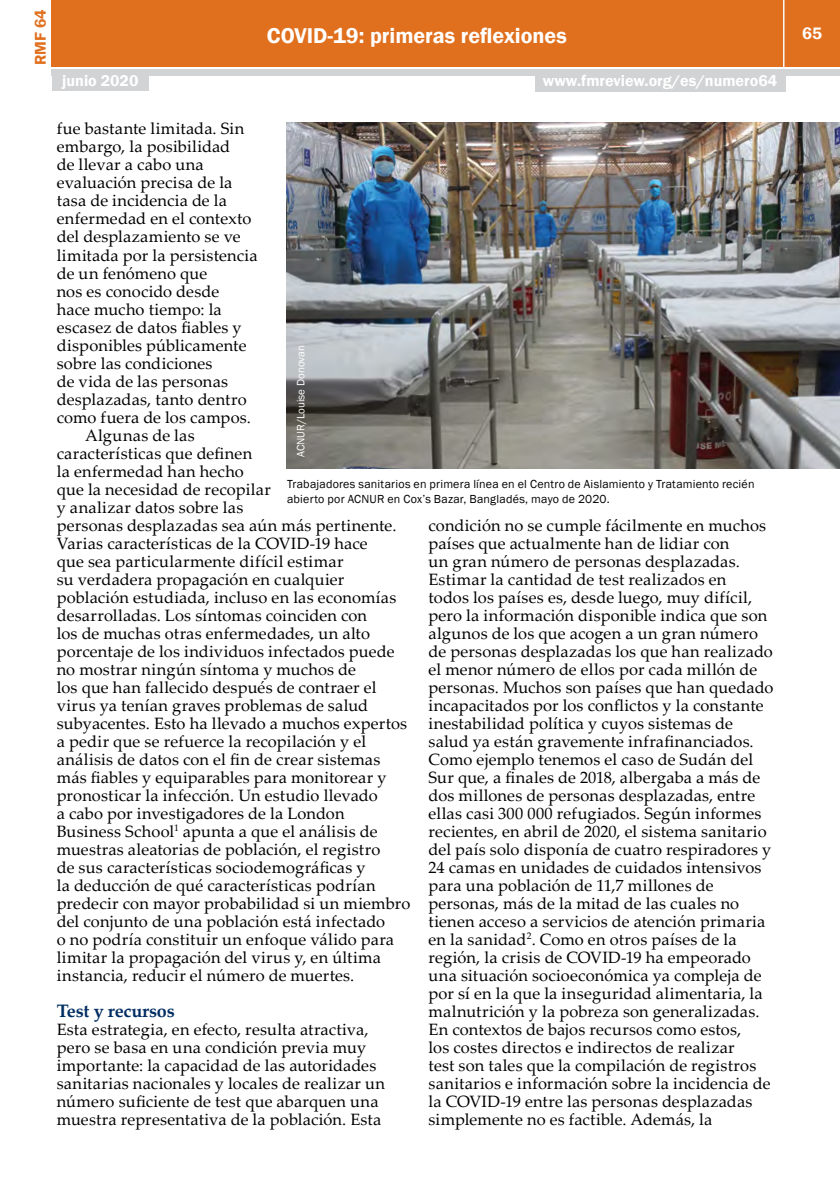
<style>
.page{position:relative;width:840px;height:1191px;background:#fff}
.page>*{position:absolute;margin:0;border:0;box-sizing:border-box;transform-origin:0 0}
.t1{font:600 22px "Franklin Gothic";color:#fff}
.t2{font:700 18px "Palatino Linotype";letter-spacing:-.01em;color:#002d62}
.t3{font:600 17px "Franklin Gothic";color:#fff}
.t4{font:16.4px/18px "Palatino Linotype";letter-spacing:.01em;color:#000}
.t5{font:600 16px "Franklin Gothic";color:#fff}
.t6{font:600 16px "Franklin Gothic";color:#e1701e}
.t7{font:12px/14.4px "Franklin Gothic";letter-spacing:.015em;color:#000}
.t8{font:11px "Franklin Gothic";color:#fff}
</style>
<div class="page">
<div style="left:52px;top:0;width:787px;height:66px;background:#e1701e"></div>
<div style="left:52px;top:69px;width:787px;height:6px;background:#d1d3d4"></div>
<hr style="left:782px;top:0;width:2px;height:68px;background:#fff">
<div style="left:52px;top:73px;width:97px;height:18px;background:#d1d3d4"></div>
<div style="left:534px;top:74px;width:251px;height:18px;background:#d1d3d4"></div>
<img style="left:286px;top:123px;width:553px;height:345px">
<p class="t6" style="left:31px;top:65px;width:58px;rotate:-90deg">RMF 64</p>
<h1 class="t1" style="left:267px;top:22px;width:301px">COVID-19: primeras reflexiones</h1>
<p class="t5" style="left:62px;top:71px;width:78px">junio 2020</p>
<p class="t5" style="left:542px;top:71px;width:236px">www.fmreview.org/es/numero64</p>
<p class="t4" style="left:57px;top:119px;width:189px">fue bastante limitada. Sin</p>
<p class="t4" style="left:57px;top:137px;width:175px">embargo, la posibilidad</p>
<p class="t4" style="left:57px;top:155px;width:148px">de llevar a cabo una</p>
<p class="t4" style="left:57px;top:173px;width:177px">evaluación precisa de la</p>
<p class="t4" style="left:57px;top:191px;width:172px">tasa de incidencia de la</p>
<p class="t4" style="left:57px;top:209px;width:196px">enfermedad en el contexto</p>
<p class="t4" style="left:57px;top:227px;width:185px">del desplazamiento se ve</p>
<p class="t4" style="left:57px;top:245px;width:202px">limitada por la persistencia</p>
<p class="t4" style="left:57px;top:263px;width:152px">de un fenómeno que</p>
<p class="t4" style="left:57px;top:281px;width:164px">nos es conocido desde</p>
<p class="t4" style="left:57px;top:299px;width:166px">hace mucho tiempo: la</p>
<p class="t4" style="left:57px;top:317px;width:186px">escasez de datos fiables y</p>
<p class="t4" style="left:57px;top:335px;width:191px">disponibles públicamente</p>
<p class="t4" style="left:57px;top:353px;width:157px">sobre las condiciones</p>
<p class="t4" style="left:57px;top:371px;width:173px">de vida de las personas</p>
<p class="t4" style="left:57px;top:389px;width:191px">desplazadas, tanto dentro</p>
<p class="t4" style="left:57px;top:407px;width:196px">como fuera de los campos.</p>
<p class="t4" style="left:85px;top:425px;width:111px">Algunas de las</p>
<p class="t4" style="left:57px;top:443px;width:197px">características que definen</p>
<p class="t4" style="left:57px;top:461px;width:188px">la enfermedad han hecho</p>
<p class="t4" style="left:57px;top:479px;width:215px">que la necesidad de recopilar</p>
<p class="t4" style="left:57px;top:497px;width:188px">y analizar datos sobre las</p>
<p class="t4" style="left:57px;top:515px;width:341px">personas desplazadas sea aún más pertinente.</p>
<p class="t4" style="left:57px;top:533px;width:312px">Varias características de la COVID-19 hace</p>
<p class="t4" style="left:57px;top:551px;width:288px">que sea particularmente difícil estimar</p>
<p class="t4" style="left:57px;top:569px;width:289px">su verdadera propagación en cualquier</p>
<p class="t4" style="left:57px;top:587px;width:341px">población estudiada, incluso en las economías</p>
<p class="t4" style="left:57px;top:605px;width:312px">desarrolladas. Los síntomas coinciden con</p>
<p class="t4" style="left:57px;top:623px;width:314px">los de muchas otras enfermedades, un alto</p>
<p class="t4" style="left:57px;top:641px;width:339px">porcentaje de los individuos infectados puede</p>
<p class="t4" style="left:57px;top:659px;width:301px">no mostrar ningún síntoma y muchos de</p>
<p class="t4" style="left:57px;top:677px;width:321px">los que han fallecido después de contraer el</p>
<p class="t4" style="left:57px;top:695px;width:313px">virus ya tenían graves problemas de salud</p>
<p class="t4" style="left:57px;top:713px;width:352px">subyacentes. Esto ha llevado a muchos expertos</p>
<p class="t4" style="left:57px;top:731px;width:311px">a pedir que se refuerce la recopilación y el</p>
<p class="t4" style="left:57px;top:749px;width:325px">análisis de datos con el fin de crear sistemas</p>
<p class="t4" style="left:57px;top:767px;width:331px">más fiables y equiparables para monitorear y</p>
<p class="t4" style="left:57px;top:785px;width:322px">pronosticar la infección. Un estudio llevado</p>
<p class="t4" style="left:57px;top:803px;width:289px">a cabo por investigadores de la London</p>
<p class="t4" style="left:57px;top:821px;width:322px">Business School<sup>1</sup> apunta a que el análisis de</p>
<p class="t4" style="left:57px;top:839px;width:325px">muestras aleatorias de población, el registro</p>
<p class="t4" style="left:57px;top:857px;width:310px">de sus características sociodemográficas y</p>
<p class="t4" style="left:57px;top:875px;width:320px">la deducción de qué características podrían</p>
<p class="t4" style="left:57px;top:893px;width:355px">predecir con mayor probabilidad si un miembro</p>
<p class="t4" style="left:57px;top:911px;width:330px">del conjunto de una población está infectado</p>
<p class="t4" style="left:57px;top:929px;width:338px">o no podría constituir un enfoque válido para</p>
<p class="t4" style="left:57px;top:947px;width:326px">limitar la propagación del virus y, en última</p>
<p class="t4" style="left:57px;top:965px;width:299px">instancia, reducir el número de muertes.</p>
<p class="t2" style="left:57px;top:997px;width:119px">Test y recursos</p>
<p class="t4" style="left:57px;top:1019px;width:330px">Esta estrategia, en efecto, resulta atractiva, pero se basa en una condición previa muy importante: la capacidad de las autoridades sanitarias nacionales y locales de realizar un número suficiente de test que abarquen una muestra representativa de la población. Esta</p>
<p class="t8" style="left:294px;top:457px;width:113px;rotate:-90deg">ACNUR/Louise Donovan</p>
<p class="t7" style="left:287px;top:477px;width:468px">Trabajadores sanitarios en primera línea en el Centro de Aislamiento y Tratamiento recién abierto por ACNUR en Cox’s Bazar, Bangladés, mayo de 2020.</p>
<p class="t4" style="left:428px;top:515px;width:346px">condición no se cumple fácilmente en muchos países que actualmente han de lidiar con<br>un gran número de personas desplazadas.<br>Estimar la cantidad de test realizados en<br>todos los países es, desde luego, muy difícil, pero la información disponible indica que son algunos de los que acogen a un gran número de personas desplazadas los que han realizado el menor número de ellos por cada millón de personas. Muchos son países que han quedado incapacitados por los conflictos y la constante inestabilidad política y cuyos sistemas de salud ya están gravemente infrafinanciados.<br>Como ejemplo tenemos el caso de Sudán del Sur que, a finales de 2018, albergaba a más de dos millones de personas desplazadas, entre ellas casi 300 000 refugiados. Según informes recientes, en abril de 2020, el sistema sanitario del país solo disponía de cuatro respiradores y 24 camas en unidades de cuidados intensivos para una población de 11,7 millones de personas, más de la mitad de las cuales no tienen acceso a servicios de atención primaria en la sanidad<sup>2</sup>. Como en otros países de la región, la crisis de COVID-19 ha empeorado una situación socioeconómica ya compleja de por sí en la que la inseguridad alimentaria, la malnutrición y la pobreza son generalizadas.<br>En contextos de bajos recursos como estos,<br>los costes directos e indirectos de realizar<br>test son tales que la compilación de registros sanitarios e información sobre la incidencia de la COVID-19 entre las personas desplazadas simplemente no es factible. Además, la</p>
<p class="t3" style="left:801px;top:23px;width:21px">65</p>
</div>
